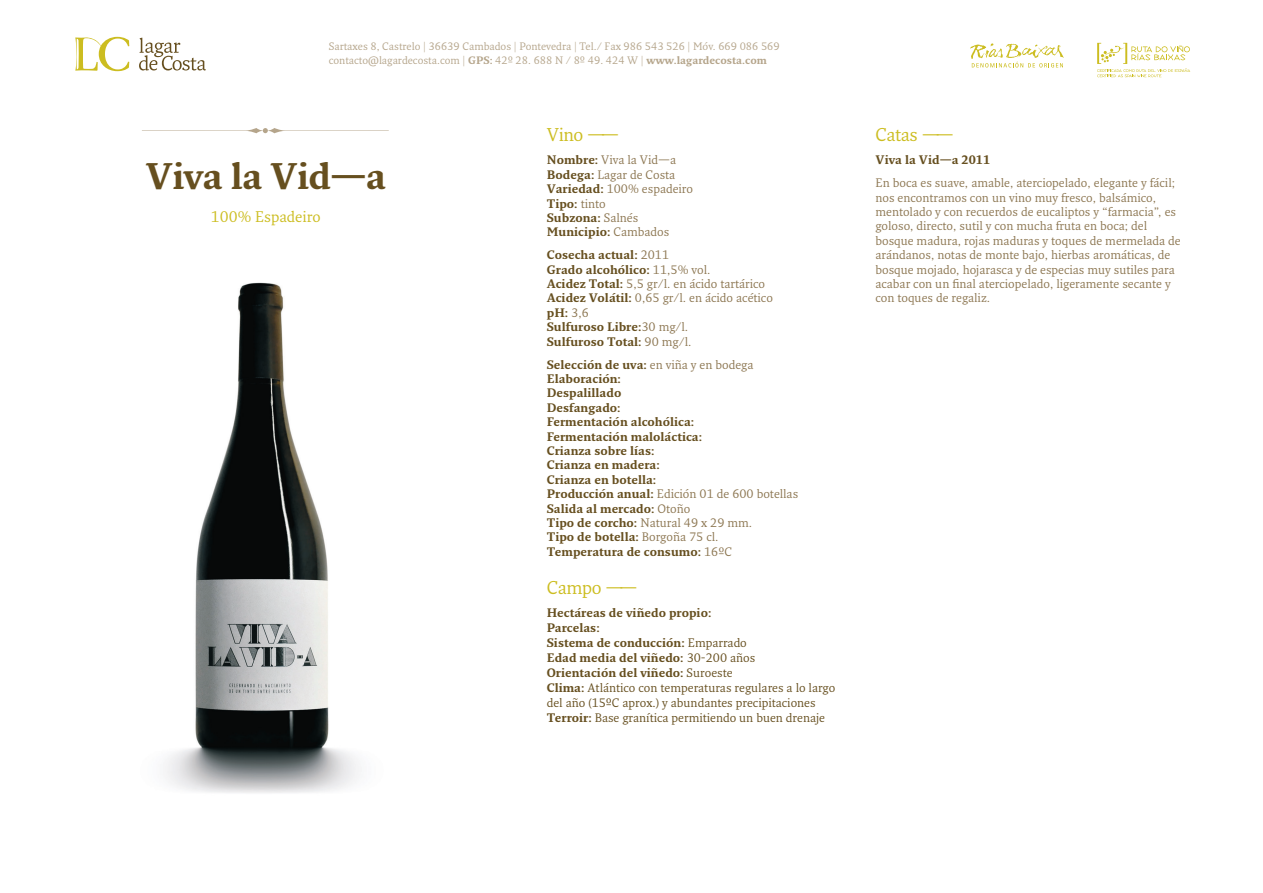
<style>
.page{position:relative;width:1263px;height:893px;background:#fff}
.page>*{position:absolute;margin:0;border:0;box-sizing:border-box;transform-origin:0 0}
.t1{font:700 36px "Fresco";letter-spacing:-.02em;color:#664f1f}
.t2{font:18px "Fresco";letter-spacing:-.02em;color:#ccbd20}
.t3{font:15px "Fresco";color:#ccbd20}
.t4{font:12px/14.4px "Fresco";color:#8c7651}
.t5{font:700 12px/14.4px "Fresco";color:#664f1f}
.t6{font:12px/15px "Fresco";color:#664f1f}
.t7{font:10.5px/14.4px "Fresco";color:#b5a58b}
.s1{font-weight:700}
.s2{font-weight:700;color:#664f1f}
.s3{font-weight:400;color:#8c7651}
</style>
<div class="page">
<img style="left:165px;top:282px;width:194px;height:511px">
<svg style="left:142px;top:128px;width:247px;height:5px"></svg>
<svg style="left:1097px;top:43px;width:93px;height:34px"></svg>
<svg style="left:970px;top:43px;width:93px;height:24px"></svg>
<svg style="left:75px;top:37px;width:54px;height:34px"></svg>
<svg style="left:139px;top:38px;width:67px;height:32px"></svg>
<p class="t7" style="left:329px;top:39px;width:452px">Sartaxes 8, Castrelo | 36639 Cambados | Pontevedra | Tel./ Fax 986 543 526 | Móv. 669 086 569 contacto@lagardecosta.com | <span class="s1">GPS:</span> 42º 28. 688 N / 8º 49. 424 W | <span class="s1">www.lagardecosta.com</span></p>
<h1 class="t1" style="left:145px;top:154px;width:242px">Viva la Vid—a</h1>
<p class="t3" style="left:211px;top:207px;width:111px">100% Espadeiro</p>
<h2 class="t2" style="left:547px;top:124px;width:74px">Vino ——</h2>
<p class="t4" style="left:547px;top:153px;width:148px"><span class="s2">Nombre:</span> Viva la Vid—a<br><span class="s2">Bodega:</span> Lagar de Costa<br><span class="s2">Variedad:</span> 100% espadeiro<br><span class="s2">Tipo:</span> tinto<br><span class="s2">Subzona:</span> Salnés<br><span class="s2">Municipio:</span> Cambados</p>
<p class="t5" style="left:547px;top:248px;width:228px">Cosecha actual: <span class="s3">2011<br></span>Grado alcohólico: <span class="s3">11,5% vol.<br></span>Acidez Total: <span class="s3">5,5 gr/l. en ácido tartárico<br></span>Acidez Volátil: <span class="s3">0,65 gr/l. en ácido acético </span>pH: <span class="s3">3,6<br></span>Sulfuroso Libre:<span class="s3">30 mg/l.<br></span>Sulfuroso Total: <span class="s3">90 mg/l.</span></p>
<p class="t5" style="left:547px;top:357px;width:253px">Selección de uva: <span class="s3">en viña y en bodega<br></span>Elaboración:<br>Despalillado<br>Desfangado:<br>Fermentación alcohólica:<br>Fermentación maloláctica:<br>Crianza sobre lías:<br>Crianza en madera:<br>Crianza en botella:<br>Producción anual: <span class="s3">Edición 01 de 600 botellas<br></span>Salida al mercado: <span class="s3">Otoño<br></span>Tipo de corcho: <span class="s3">Natural 49 x 29 mm.<br></span>Tipo de botella: <span class="s3">Borgoña 75 cl.<br></span>Temperatura de consumo: <span class="s3">16ºC</span></p>
<h2 class="t2" style="left:547px;top:576px;width:92px">Campo ——</h2>
<p class="t6" style="left:547px;top:605px;width:290px"><span class="s1">Hectáreas de viñedo propio:<br>Parcelas:<br>Sistema de conducción:</span> Emparrado<br><span class="s1">Edad media del viñedo:</span> 30-200 años<br><span class="s1">Orientación del viñedo:</span> Suroeste<br><span class="s1">Clima:</span> Atlántico con temperaturas regulares a lo largo del año (15ºC aprox.) y abundantes precipitaciones <span class="s1">Terroir:</span> Base granítica permitiendo un buen drenaje</p>
<h2 class="t2" style="left:875px;top:124px;width:80px">Catas ——</h2>
<p class="t5" style="left:875px;top:153px;width:116px">Viva la Vid—a 2011</p>
<p class="t4" style="left:875px;top:176px;width:307px">En boca es suave, amable, aterciopelado, elegante y fácil; nos encontramos con un vino muy fresco, balsámico, mentolado y con recuerdos de eucaliptos y “farmacia”, es goloso, directo, sutil y con mucha fruta en boca; del bosque madura, rojas maduras y toques de mermelada de arándanos, notas de monte bajo, hierbas aromáticas, de bosque mojado, hojarasca y de especias muy sutiles para acabar con un final aterciopelado, ligeramente secante y con toques de regaliz.</p>
</div>
